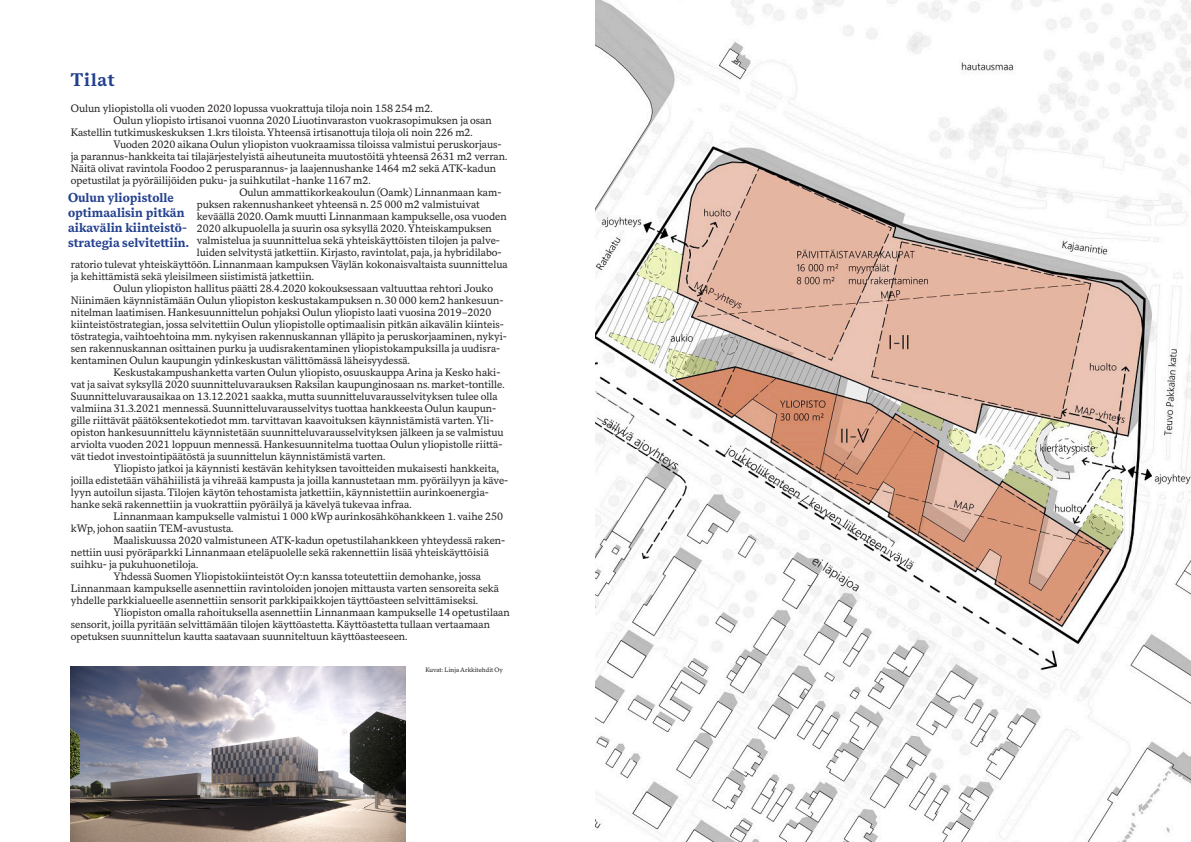
<style>
.page{position:relative;width:1191px;height:842px;background:#fff}
.page>*{position:absolute;margin:0;border:0;box-sizing:border-box;transform-origin:0 0}
.Paaotsikot__H2{font:700 17px "Messina Serif";letter-spacing:.045em;color:#23408f}
.t1{font:700 12px/15px "Messina Serif";color:#23408f}
.Leipäteksti__p{font:10px/12px "Messina Serif";color:#231f20}
.Leipäteksti__p-2{font:6px "Messina Serif";color:#231f20}
</style>
<div class="page">
<img style="left:71px;top:666px;width:334px;height:176px">
<img style="left:595px;top:0;width:596px;height:842px">
<h1 class="Paaotsikot__H2" style="left:71px;top:68px;width:45px">Tilat</h1>
<p class="Leipäteksti__p" style="left:71px;top:103px;width:363px">Oulun yliopistolla oli vuoden 2020 lopussa vuokrattuja tiloja noin 158 254 m2.</p>
<p class="Leipäteksti__p" style="left:71px;top:115px;width:422px;text-indent:43px">Oulun yliopisto irtisanoi vuonna 2020 Liuotinvaraston vuokrasopimuksen ja osan<br>Kastellin tutkimuskeskuksen 1.krs tiloista. Yhteensä irtisanottuja tiloja oli noin 226 m2.</p>
<p class="Leipäteksti__p" style="left:71px;top:139px;width:438px;text-indent:43px">Vuoden 2020 aikana Oulun yliopiston vuokraamissa tiloissa valmistui peruskorjaus&shy;ja parannus-hankkeita tai tilajärjestelyistä aiheutuneita muutostöitä yhteensä 2631 m2 verran.<br>Näitä olivat ravintola Foodoo 2 perusparannus- ja laajennushanke 1464 m2 sekä ATK-kadun opetustilat ja pyöräilijöiden puku- ja suihkutilat -hanke 1167 m2.</p>
<p class="Leipäteksti__p" style="left:239px;top:187px;width:263px">Oulun ammattikorkeakoulun (Oamk) Linnanmaan kam-</p>
<p class="Leipäteksti__p" style="left:197px;top:199px;width:284px">puksen rakennushankeet yhteensä n. 25 000 m2 valmistuivat</p>
<p class="Leipäteksti__p" style="left:197px;top:211px;width:311px">keväällä 2020. Oamk muutti Linnanmaan kampukselle, osa vuoden</p>
<p class="Leipäteksti__p" style="left:197px;top:223px;width:297px">2020 alkupuolella ja suurin osa syksyllä 2020. Yhteiskampuksen</p>
<p class="Leipäteksti__p" style="left:197px;top:235px;width:305px">valmistelua ja suunnittelua sekä yhteiskäyttöisten tilojen ja palve-</p>
<p class="Leipäteksti__p" style="left:197px;top:247px;width:306px">luiden selvitystä jatkettiin. Kirjasto, ravintolat, paja, ja hybridilabo-</p>
<p class="Leipäteksti__p" style="left:71px;top:259px;width:438px">ratorio tulevat yhteiskäyttöön. Linnanmaan kampuksen Väylän kokonaisvaltaista suunnittelua</p>
<p class="Leipäteksti__p" style="left:71px;top:271px;width:244px">ja kehittämistä sekä yleisilmeen siistimistä jatkettiin.</p>
<p class="Leipäteksti__p" style="left:71px;top:283px;width:437px;text-indent:43px">Oulun yliopiston hallitus päätti 28.4.2020 kokouksessaan valtuuttaa rehtori Jouko Niinimäen käynnistämään Oulun yliopiston keskustakampuksen n. 30 000 kem2 hankesuun&shy;nitelman laatimisen. Hankesuunnittelun pohjaksi Oulun yliopisto laati vuosina 2019–2020 kiinteistöstrategian, jossa selvitettiin Oulun yliopistolle optimaalisin pitkän aikavälin kiinteis&shy;töstrategia, vaihtoehtoina mm. nykyisen rakennuskannan ylläpito ja peruskorjaaminen, nykyi&shy;sen rakennuskannan osittainen purku ja uudisrakentaminen yliopistokampuksilla ja uudisra&shy;kentaminen Oulun kaupungin ydinkeskustan välittömässä läheisyydessä.</p>
<p class="Leipäteksti__p" style="left:71px;top:367px;width:435px;text-indent:43px">Keskustakampushanketta varten Oulun yliopisto, osuuskauppa Arina ja Kesko haki&shy;vat ja saivat syksyllä 2020 suunnitteluvarauksen Raksilan kaupunginosaan ns. market-tontille.<br>Suunnitteluvarausaikaa on 13.12.2021 saakka, mutta suunnitteluvarausselvityksen tulee olla valmiina 31.3.2021 mennessä. Suunnitteluvarausselvitys tuottaa hankkeesta Oulun kaupun&shy;gille riittävät päätöksentekotiedot mm. tarvittavan kaavoituksen käynnistämistä varten. Yli&shy;opiston hankesuunnittelu käynnistetään suunnitteluvarausselvityksen jälkeen ja se valmistuu arviolta vuoden 2021 loppuun mennessä. Hankesuunnitelma tuottaa Oulun yliopistolle riittä&shy;vät tiedot investointipäätöstä ja suunnittelun käynnistämistä varten.</p>
<p class="Leipäteksti__p" style="left:71px;top:463px;width:439px;text-indent:43px">Yliopisto jatkoi ja käynnisti kestävän kehityksen tavoitteiden mukaisesti hankkeita, joilla edistetään vähähiilistä ja vihreää kampusta ja joilla kannustetaan mm. pyöräilyyn ja käve&shy;lyyn autoilun sijasta. Tilojen käytön tehostamista jatkettiin, käynnistettiin aurinkoenergia&shy;hanke sekä rakennettiin ja vuokrattiin pyöräilyä ja kävelyä tukevaa infraa.</p>
<p class="Leipäteksti__p" style="left:71px;top:511px;width:433px;text-indent:43px">Linnanmaan kampukselle valmistui 1 000 kWp aurinkosähköhankkeen 1. vaihe 250 kWp, johon saatiin TEM-avustusta.</p>
<p class="Leipäteksti__p" style="left:71px;top:535px;width:436px;text-indent:43px">Maaliskuussa 2020 valmistuneen ATK-kadun opetustilahankkeen yhteydessä raken&shy;nettiin uusi pyöräparkki Linnanmaan eteläpuolelle sekä rakennettiin lisää yhteiskäyttöisiä suihku- ja pukuhuonetiloja.</p>
<p class="Leipäteksti__p" style="left:71px;top:571px;width:429px;text-indent:43px">Yhdessä Suomen Yliopistokiinteistöt Oy:n kanssa toteutettiin demohanke, jossa<br>Linnanmaan kampukselle asennettiin ravintoloiden jonojen mittausta varten sensoreita sekä yhdelle parkkialueelle asennettiin sensorit parkkipaikkojen täyttöasteen selvittämiseksi.</p>
<p class="Leipäteksti__p" style="left:71px;top:607px;width:440px;text-indent:43px">Yliopiston omalla rahoituksella asennettiin Linnanmaan kampukselle 14 opetustilaan sensorit, joilla pyritään selvittämään tilojen käyttöastetta. Käyttöastetta tullaan vertaamaan opetuksen suunnittelun kautta saatavaan suunniteltuun käyttöasteeseen.</p>
<p class="t1" style="left:68px;top:191px;width:122px">Oulun yliopistolle optimaalisin pitkän aikavälin kiinteistö&shy;strategia selvitettiin.</p>
<p class="Leipäteksti__p-2" style="left:425px;top:666px;width:79px">Kuvat: Linja Arkkitehdit Oy</p>
</div>
